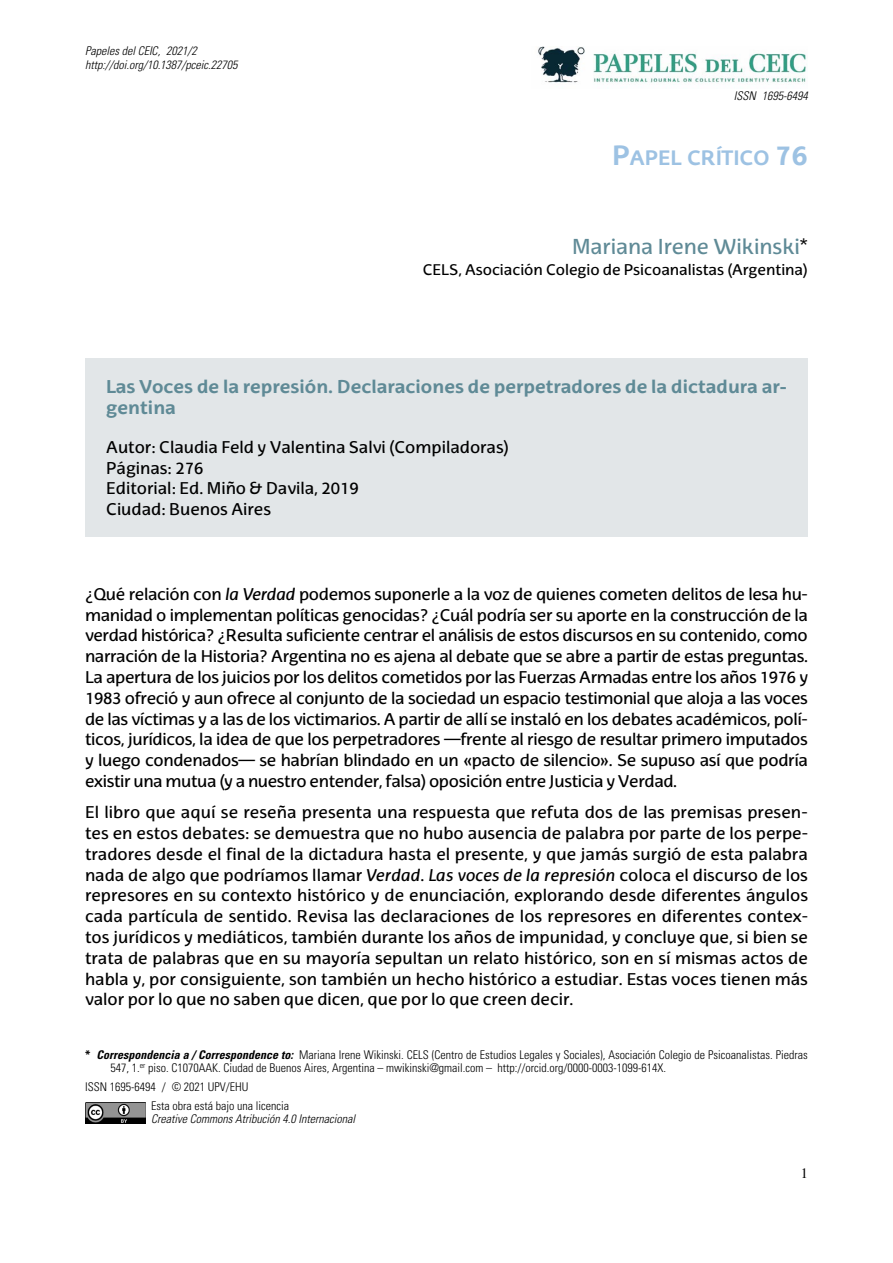
<style>
.page{position:relative;width:893px;height:1263px;background:#fff}
.page>*{position:absolute;margin:0;border:0;box-sizing:border-box;transform-origin:0 0}
.t1{font:21px "EHU Sans";color:#5f8a96}
.t2{font:700 20.25px "EHU Sans";color:#9dc2e3}
.t3{font:700 18px/20.9px "EHU Sans";color:#5f8a96}
.t4{font:16.5px/20.9px "EHU Sans";color:#000;text-align:justify}
.t5{font:15px "EHU Sans";color:#000}
.t6{font:14.25px "Times";color:#000}
.t7{font:300 condensed 12px/12.8px "Univers LT Std";color:#000}
.t8{font:italic 300 condensed 12px/13.5px "Univers LT Std";color:#000}
.s1{font-size:27px}
.s2{color:#000}
.s3{font-style:italic}
.s4{font-weight:700}
.s5{font-weight:700;font-style:italic}
</style>
<div class="page">
<img style="left:538px;top:47px;width:269px;height:36px">
<img style="left:85px;top:1102px;width:60px;height:21px">
<div style="left:85px;top:358px;width:723px;height:178px;background:#e2e6e8"></div>
<p class="t8" style="left:85px;top:45px;width:154px">Papeles del CEIC, 2021/2 http://doi.org/10.1387/pceic.22705</p>
<p class="t8" style="left:734px;top:89px;width:75px">ISSN 1695-6494</p>
<p class="t2" style="left:612px;top:145px;width:197px"><span class="s1">P</span>APEL CRÍTICO <span class="s1">76</span></p>
<p class="t1" style="left:572px;top:234px;width:237px">Mariana Irene Wikinski<span class="s2">*</span></p>
<p class="t5" style="left:423px;top:261px;width:387px">CELS, Asociación Colegio de Psicoanalistas (Argentina)</p>
<p class="t3" style="left:106px;top:376px;width:682px">Las Voces de la represión. Declaraciones de perpetradores de la dictadura ar&shy;gentina</p>
<p class="t4" style="left:106px;top:436px;width:404px;text-align:left">Autor: Claudia Feld y Valentina Salvi (Compiladoras)<br>Páginas: 276<br>Editorial: Ed. Miño &amp; Davila, 2019<br>Ciudad: Buenos Aires</p>
<p class="t4" style="left:85px;top:583px;width:724px">¿Qué relación con <span class="s3">la Verdad</span> podemos suponerle a la voz de quienes cometen delitos de lesa hu&shy;manidad o implementan políticas genocidas? ¿Cuál podría ser su aporte en la construcción de la verdad histórica? ¿Resulta suficiente centrar el análisis de estos discursos en su contenido, como narración de la Historia? Argentina no es ajena al debate que se abre a partir de estas preguntas.<br>La apertura de los juicios por los delitos cometidos por las Fuerzas Armadas entre los años 1976 y 1983 ofreció y aun ofrece al conjunto de la sociedad un espacio testimonial que aloja a las voces de las víctimas y a las de los victimarios. A partir de allí se instaló en los debates académicos, polí&shy;ticos, jurídicos, la idea de que los perpetradores —frente al riesgo de resultar primero imputados y luego condenados— se habrían blindado en un «pacto de silencio». Se supuso así que podría existir una mutua (y a nuestro entender, falsa) oposición entre Justicia y Verdad.</p>
<p class="t4" style="left:85px;top:802px;width:725px">El libro que aquí se reseña presenta una respuesta que refuta dos de las premisas presen&shy;tes en estos debates: se demuestra que no hubo ausencia de palabra por parte de los perpe&shy;tradores desde el final de la dictadura hasta el presente, y que jamás surgió de esta palabra nada de algo que podríamos llamar <span class="s3">Verdad</span>. <span class="s3">Las voces de la represión</span> coloca el discurso de los represores en su contexto histórico y de enunciación, explorando desde diferentes ángulos cada partícula de sentido. Revisa las declaraciones de los represores en diferentes contex&shy;tos jurídicos y mediáticos, también durante los años de impunidad, y concluye que, si bien se trata de palabras que en su mayoría sepultan un relato histórico, son en sí mismas actos de habla y, por consiguiente, son también un hecho histórico a estudiar. Estas voces tienen más valor por lo que no saben que dicen, que por lo que creen decir.</p>
<p class="t7" style="left:111px;top:1048px;width:699px;text-indent:-26px"><span class="s4">*</span> <span class="s5">Correspondencia a / Correspondence to:</span> Mariana Irene Wikinski. CELS (Centro de Estudios Legales y Sociales), Asociación Colegio de Psicoanalistas. Piedras<br>547, 1.<sup>er</sup> piso. C1070AAK. Ciudad de Buenos Aires, Argentina – mwikinski@gmail.com – http://orcid.org/0000-0003-1099-614X.</p>
<p class="t7" style="left:151px;top:1077px;width:139px;line-height:19.2px;text-indent:-66px">ISSN 1695-6494 / © 2021 UPV/EHU<br>Esta obra está bajo una licencia</p>
<p class="t8" style="left:151px;top:1112px;width:205px">Creative Commons Atribución 4.0 Internacional</p>
<p class="t6" style="left:801px;top:1160px;width:9px">1</p>
</div>
